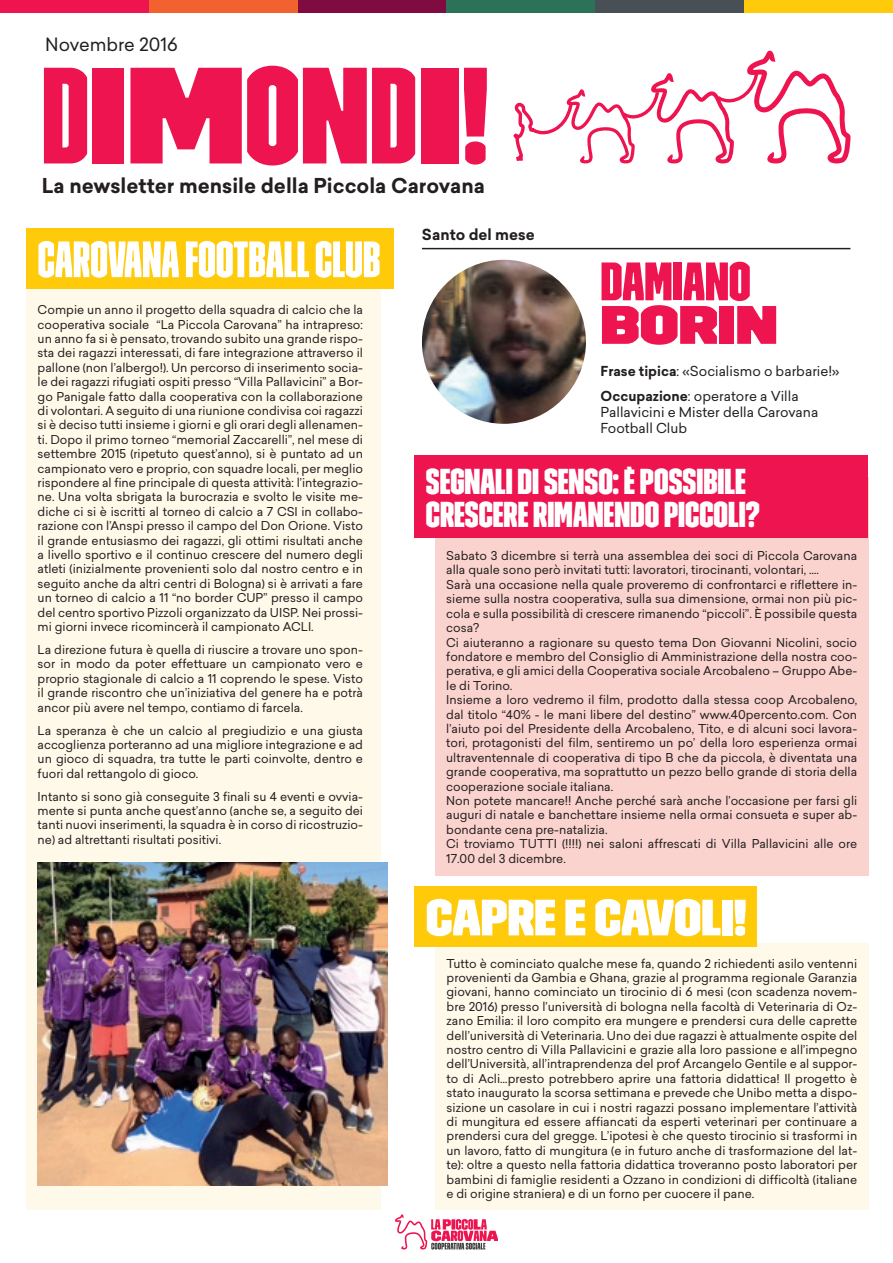
<style>
.page{position:relative;width:893px;height:1263px;background:#fff}
.page>*{position:absolute;margin:0;border:0;box-sizing:border-box;transform-origin:0 0}
.t1{font:136.8px "Trim Poster Extra Compressed";color:#ed1450}
.t2{font:54px "Trim Poster Compressed";color:#ed1450}
.t3{font:54px "Trim Poster Expanded";color:#ed1450}
.t4{font:51px "Trim Poster Extra Compressed";color:#fff}
.t5{font:semi-condensed 51px "Trim Poster";color:#fff}
.t6{font:36px/33px "Trim Poster Compressed";color:#fff}
.t7{font:700 20.1px "Sailec";color:#231f20}
.t8{font:18px "Sailec";color:#231f20}
.t9{font:700 15px "Sailec";color:#231f20}
.t10{font:13.5px/24.8px "Sailec";color:#231f20}
.t11{font:12px/14.4px "Sailec";color:#231f20;text-align:justify}
.s1{font-family:"Trim Poster"}
.s2{font-family:"Trim Poster Semi Expanded"}
.s3{font-family:"Trim Poster Compressed"}
.s4{font-family:"Trim Poster Condensed"}
.s5{font-family:"Trim Poster Expanded"}
.s6{font-weight:700}
</style>
<div class="page">
<div style="left:26px;top:286px;width:354px;height:924px;background:#fef9e9"></div>
<div style="left:435px;top:944px;width:433px;height:266px;background:#fef9e9"></div>
<div style="left:435px;top:477px;width:433px;height:398px;background:#fbd3ce"></div>
<div style="left:415px;top:456px;width:453px;height:82px;background:#ed1450"></div>
<svg style="left:395px;top:1214px;width:103px;height:35px"></svg>
<svg style="left:513px;top:51px;width:337px;height:112px"></svg>
<div style="left:149px;top:0;width:149px;height:13px;background:#f2622f"></div>
<div style="left:298px;top:0;width:148px;height:13px;background:#800b40"></div>
<div style="left:446px;top:0;width:149px;height:13px;background:#2c7259"></div>
<div style="left:595px;top:0;width:149px;height:13px;background:#484f55"></div>
<div style="left:744px;top:0;width:149px;height:13px;background:#feca0a"></div>
<div style="left:0;top:0;width:149px;height:13px;background:#ed1450"></div>
<img style="left:422px;top:260px;width:164px;height:164px">
<hr style="left:422px;top:248px;width:428px;height:1px;background:#231f20">
<div style="left:26px;top:229px;width:368px;height:60px;background:#feca0a"></div>
<div style="left:415px;top:887px;width:342px;height:60px;background:#feca0a"></div>
<img style="left:38px;top:862px;width:349px;height:323px">
<h3 class="t8" style="left:45px;top:32px;width:134px">Novembre 2016</h3>
<h1 class="t1" style="left:41px;top:36px;width:448px">d<span class="s1">i</span><span class="s2">m</span><span class="s3">O</span><span class="s4">n</span>d<span class="s5">I</span><span class="s3">!</span></h1>
<h3 class="t7" style="left:42px;top:171px;width:445px">La newsletter mensile della Piccola Carovana</h3>
<h3 class="t4" style="left:38px;top:230px;width:344px">CAROVANA FOOTBALL CLUB</h3>
<p class="t11" style="left:38px;top:302px;width:327px">Compie un anno il progetto della squadra di calcio che la cooperativa sociale “La Piccola Carovana” ha intrapreso: un anno fa si è pensato, trovando subito una grande rispo&shy;sta dei ragazzi interessati, di fare integrazione attraverso il pallone (non l’albergo!). Un percorso di inserimento socia&shy;le dei ragazzi rifugiati ospiti presso “Villa Pallavicini” a Bor&shy;go Panigale fatto dalla cooperativa con la collaborazione di volontari. A seguito di una riunione condivisa coi ragazzi si è deciso tutti insieme i giorni e gli orari degli allenamen&shy;ti. Dopo il primo torneo “memorial Zaccarelli”, nel mese di settembre 2015 (ripetuto quest’anno), si è puntato ad un campionato vero e proprio, con squadre locali, per meglio rispondere al fine principale di questa attività: l’integrazio&shy;ne. Una volta sbrigata la burocrazia e svolto le visite me&shy;diche ci si è iscritti al torneo di calcio a 7 CSI in collabo&shy;razione con l’Anspi presso il campo del Don Orione. Visto il grande entusiasmo dei ragazzi, gli ottimi risultati anche a livello sportivo e il continuo crescere del numero degli atleti (inizialmente provenienti solo dal nostro centro e in seguito anche da altri centri di Bologna) si è arrivati a fare un torneo di calcio a 11 “no border CUP” presso il campo del centro sportivo Pizzoli organizzato da UISP. Nei prossi&shy;mi giorni invece ricomincerà il campionato ACLI.</p>
<p class="t11" style="left:38px;top:642px;width:327px">La direzione futura è quella di riuscire a trovare uno spon&shy;sor in modo da poter effettuare un campionato vero e proprio stagionale di calcio a 11 coprendo le spese. Visto il grande riscontro che un’iniziativa del genere ha e potrà ancor più avere nel tempo, contiamo di farcela.</p>
<p class="t11" style="left:38px;top:723px;width:327px">La speranza è che un calcio al pregiudizio e una giusta accoglienza porteranno ad una migliore integrazione e ad un gioco di squadra, tra tutte le parti coinvolte, dentro e fuori dal rettangolo di gioco.</p>
<p class="t11" style="left:38px;top:789px;width:327px">Intanto si sono già conseguite 3 finali su 4 eventi e ovvia&shy;mente si punta anche quest’anno (anche se, a seguito dei tanti nuovi inserimenti, la squadra è in corso di ricostruzio&shy;ne) ad altrettanti risultati positivi.</p>
<p class="t9" style="left:422px;top:224px;width:114px">Santo del mese</p>
<h2 class="t2" style="left:600px;top:250px;width:152px">DAMIANO</h2>
<h2 class="t3" style="left:600px;top:294px;width:179px">BORIN</h2>
<p class="t10" style="left:600px;top:359px;width:240px"><span class="s6">Frase tipica</span>: «Socialismo o barbarie!»<br><span class="s6">Occupazione</span>: operatore a Villa</p>
<p class="t10" style="left:600px;top:404px;width:219px;line-height:16.2px">Pallavicini e Mister della Carovana<br>Football Club</p>
<h3 class="t6" style="left:426px;top:465px;width:335px">SEGNALI DI SENSO: È POSSIBILE<br>CRESCERE RIMANENDO PICCOLI?</h3>
<p class="t11" style="left:446px;top:548px;width:413px;text-align:left">Sabato 3 dicembre si terrà una assemblea dei soci di Piccola Carovana alla quale sono però invitati tutti: lavoratori, tirocinanti, volontari, ….<br>Sarà una occasione nella quale proveremo di confrontarci e riflettere in&shy;sieme sulla nostra cooperativa, sulla sua dimensione, ormai non più pic&shy;cola e sulla possibilità di crescere rimanendo “piccoli”. È possibile questa cosa?<br>Ci aiuteranno a ragionare su questo tema Don Giovanni Nicolini, socio fondatore e membro del Consiglio di Amministrazione della nostra coo&shy;perativa, e gli amici della Cooperativa sociale Arcobaleno – Gruppo Abe&shy;le di Torino.<br>Insieme a loro vedremo il film, prodotto dalla stessa coop Arcobaleno, dal titolo “40% - le mani libere del destino” www.40percento.com. Con l’aiuto poi del Presidente della Arcobaleno, Tito, e di alcuni soci lavora&shy;tori, protagonisti del film, sentiremo un po’ della loro esperienza ormai ultraventennale di cooperativa di tipo B che da piccola, è diventata una grande cooperativa, ma soprattutto un pezzo bello grande di storia della cooperazione sociale italiana.<br>Non potete mancare!! Anche perché sarà anche l’occasione per farsi gli auguri di natale e banchettare insieme nella ormai consueta e super ab&shy;bondante cena pre-natalizia.<br>Ci troviamo TUTTI (!!!!) nei saloni affrescati di Villa Pallavicini alle ore 17.00 del 3 dicembre.</p>
<h3 class="t5" style="left:426px;top:888px;width:322px">CAPRE E CAVOLI!</h3>
<p class="t11" style="left:447px;top:956px;width:412px">Tutto è cominciato qualche mese fa, quando 2 richiedenti asilo ventenni provenienti da Gambia e Ghana, grazie al programma regionale Garanzia giovani, hanno cominciato un tirocinio di 6 mesi (con scadenza novem&shy;bre 2016) presso l’università di bologna nella facoltà di Veterinaria di Oz&shy;zano Emilia: il loro compito era mungere e prendersi cura delle caprette dell’università di Veterinaria. Uno dei due ragazzi è attualmente ospite del nostro centro di Villa Pallavicini e grazie alla loro passione e all’impegno dell’Università, all’intraprendenza del prof Arcangelo Gentile e al suppor&shy;to di Acli…presto potrebbero aprire una fattoria didattica! Il progetto è stato inaugurato la scorsa settimana e prevede che Unibo metta a dispo&shy;sizione un casolare in cui i nostri ragazzi possano implementare l’attività di mungitura ed essere affiancati da esperti veterinari per continuare a prendersi cura del gregge. L’ipotesi è che questo tirocinio si trasformi in un lavoro, fatto di mungitura (e in futuro anche di trasformazione del lat&shy;te): oltre a questo nella fattoria didattica troveranno posto laboratori per bambini di famiglie residenti a Ozzano in condizioni di difficoltà (italiane e di origine straniera) e di un forno per cuocere il pane.</p>
</div>
